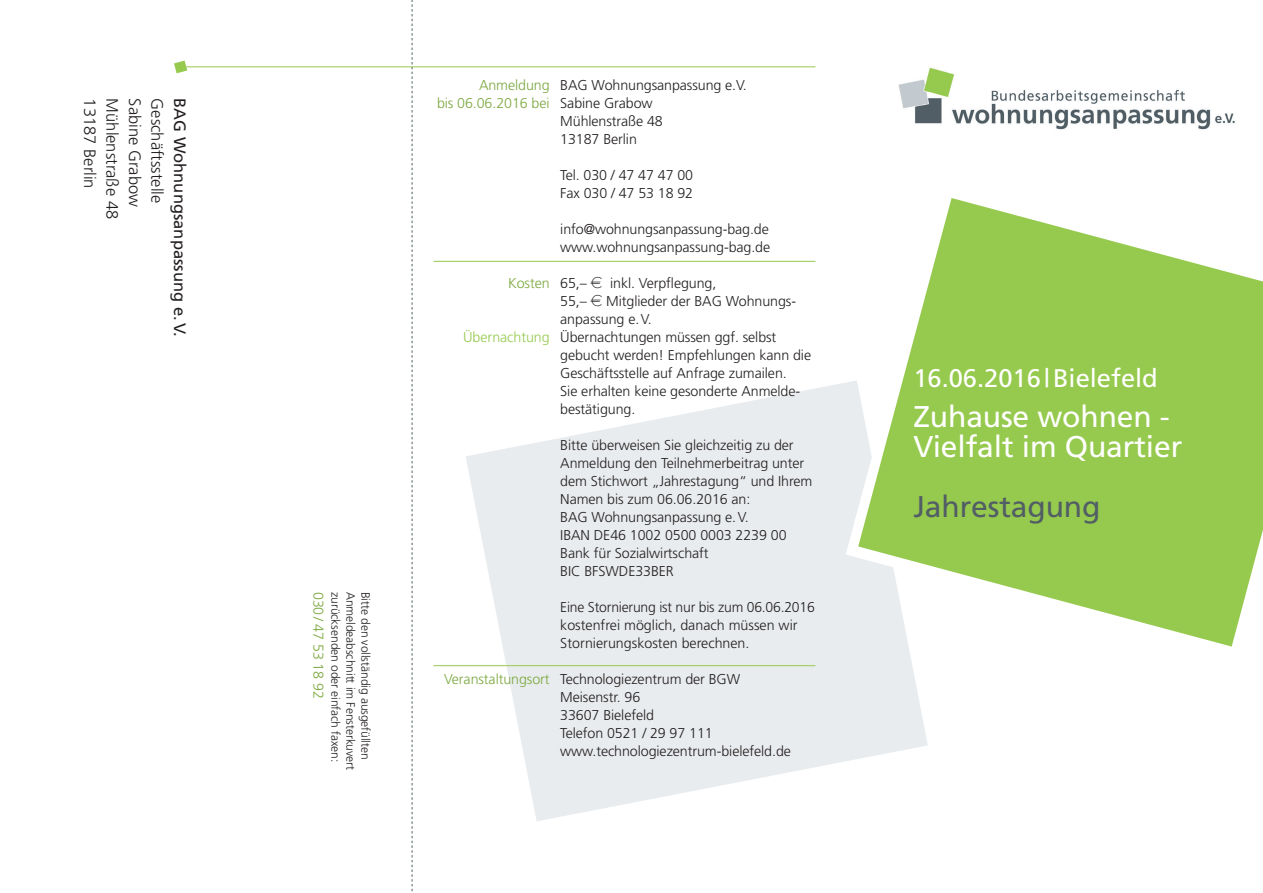
<style>
.page{position:relative;width:1263px;height:893px;background:#fff}
.page>*{position:absolute;margin:0;border:0;box-sizing:border-box;transform-origin:0 0}
.t1{font:30px/30px "Frutiger";letter-spacing:-.005em;color:#fff}
.t2{font:30px "Frutiger";letter-spacing:-.005em;color:#525e65}
.t3{font:25.5px "Frutiger";color:#fff}
.t4{font:300 16.5px "Frutiger";color:#231f20}
.t5{font:16.5px "Frutiger";color:#231f20}
.t6{font:300 14.25px/18px "Frutiger";letter-spacing:-.005em;color:#231f20}
.t7{font:300 14.25px/18px "Frutiger";letter-spacing:-.005em;color:#7ca840;text-align:right}
.t8{font:300 14.25px "Frutiger";letter-spacing:-.005em;color:#96ca4e}
.t9{font:300 12px "Frutiger";letter-spacing:-.005em;color:#231f20}
.s1{font-family:"Eurofont";font-weight:400}
</style>
<div class="page">
<svg style="left:903px;top:198px;width:360px;height:448px;fill:#96ca4e"></svg>
<svg style="left:466px;top:380px;width:462px;height:441px;fill:#e9ecee"></svg>
<svg style="left:412px;top:0;width:1px;height:892px"></svg>
<svg style="left:174px;top:61px;width:13px;height:12px"></svg>
<hr style="left:186px;top:66px;width:629px;height:1px;background:#96ca4e">
<hr style="left:433px;top:261px;width:382px;height:1px;background:#96ca4e">
<hr style="left:433px;top:665px;width:382px;height:1px;background:#96ca4e">
<img style="left:898px;top:67px;width:337px;height:63px">
<p class="t4" style="left:99px;top:98px;width:92px;rotate:90deg">13187 Berlin</p>
<p class="t4" style="left:122px;top:98px;width:122px;rotate:90deg">Mühlenstraße 48</p>
<p class="t4" style="left:144px;top:98px;width:110px;rotate:90deg">Sabine Grabow</p>
<p class="t4" style="left:167px;top:98px;width:106px;rotate:90deg">Geschäftsstelle</p>
<p class="t5" style="left:189px;top:98px;width:240px;rotate:90deg">BAG Wohnungsanpassung e.V.</p>
<p class="t7" style="left:328px;top:592px;width:108px;rotate:90deg">030/ 47 53 18 92</p>
<p class="t9" style="left:342px;top:592px;width:172px;rotate:90deg">zurücksenden oder einfach faxen:</p>
<p class="t9" style="left:357px;top:592px;width:180px;rotate:90deg">Anmeldeabschnitt im Fensterkuvert</p>
<p class="t9" style="left:372px;top:592px;width:169px;rotate:90deg">Bitte den vollständig ausgefüllten</p>
<p class="t7" style="left:437px;top:76px;width:114px">Anmeldung<br>bis 06.06.2016 bei</p>
<p class="t7" style="left:508px;top:274px;width:43px">Kosten</p>
<p class="t8" style="left:463px;top:329px;width:88px">Übernachtung</p>
<p class="t7" style="left:444px;top:670px;width:107px">Veranstaltungsort</p>
<p class="t6" style="left:560px;top:76px;width:188px">BAG Wohnungsanpassung e.V.<br>Sabine Grabow<br>Mühlenstraße 48<br>13187 Berlin</p>
<p class="t6" style="left:560px;top:166px;width:134px">Tel. 030 / 47 47 47 00<br>Fax 030 / 47 53 18 92</p>
<p class="t6" style="left:560px;top:220px;width:211px">info@wohnungsanpassung-bag.de www.wohnungsanpassung-bag.de</p>
<p class="t6" style="left:560px;top:274px;width:252px">65,– <span class="s1">f</span> inkl. Verpflegung,<br>55,– <span class="s1">f</span> Mitglieder der BAG Wohnungs&shy;anpassung e.V.<br>Übernachtungen müssen ggf. selbst gebucht werden! Empfehlungen kann die<br>Geschäftsstelle auf Anfrage zumailen.<br>Sie erhalten keine gesonderte Anmelde&shy;bestätigung.</p>
<p class="t6" style="left:560px;top:436px;width:254px">Bitte überweisen Sie gleichzeitig zu der<br>Anmeldung den Teilnehmerbeitrag unter dem Stichwort „Jahrestagung“ und Ihrem<br>Namen bis zum 06.06.2016 an:<br>BAG Wohnungsanpassung e.V.<br>IBAN DE46 1002 0500 0003 2239 00<br>Bank für Sozialwirtschaft<br>BIC BFSWDE33BER</p>
<p class="t6" style="left:560px;top:598px;width:256px">Eine Stornierung ist nur bis zum 06.06.2016 kostenfrei möglich, danach müssen wir<br>Stornierungskosten berechnen.</p>
<p class="t6" style="left:560px;top:670px;width:232px">Technologiezentrum der BGW<br>Meisenstr. 96<br>33607 Bielefeld<br>Telefon 0521 / 29 97 111 www.technologiezentrum-bielefeld.de</p>
<h2 class="t3" style="left:913px;top:363px;width:246px">16.06.2016|Bielefeld</h2>
<h1 class="t1" style="left:913px;top:401px;width:270px">Zuhause wohnen -<br>Vielfalt im Quartier</h1>
<h1 class="t2" style="left:913px;top:489px;width:189px">Jahrestagung</h1>
</div>
